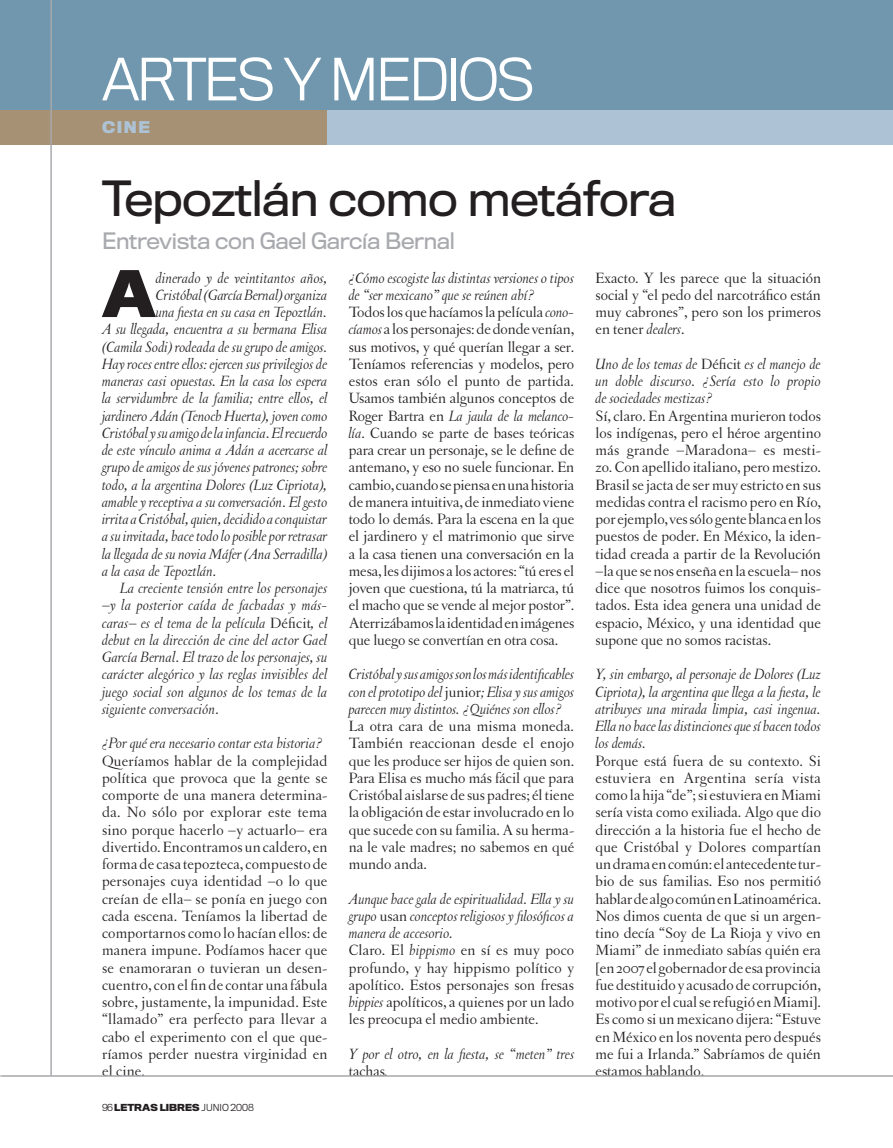
<style>
.page{position:relative;width:893px;height:1148px;background:#fff}
.page>*{position:absolute;margin:0;border:0;box-sizing:border-box;transform-origin:0 0}
.t1{font:700 59.4px "Titling Gothic FB Normal";color:#231f20}
.t2{font:300 54px "Titling Gothic FB Normal";letter-spacing:-.05em;color:#fff}
.t3{font:45px "Titling Gothic FB Normal";letter-spacing:-.015em;color:#231f20}
.t4{font:21px "Titling Gothic FB Normal";letter-spacing:-.015em;color:#a8a9ad}
.t5{font:15.75px/17.2px "Letras Oldstyle";letter-spacing:-.01em;color:#231f20;text-align:justify}
.t6{font:italic 15.75px/17.2px "Letras Oldstyle";color:#231f20;text-align:justify}
.t7{font:700 15px "Titling Gothic FB Normal";color:#adc3d5}
.t8{font:700 9px "Titling Gothic FB Normal";color:#231f20}
.s1{font-style:normal}
.s2{font-weight:300}
.s3{font-style:italic}
</style>
<div class="page">
<div style="left:0;top:0;width:893px;height:110px;background:#7097ae"></div>
<div style="left:0;top:110px;width:327px;height:35px;background:#a79174"></div>
<div style="left:327px;top:110px;width:566px;height:35px;background:#adc3d5"></div>
<hr style="left:0;top:1076px;width:893px;height:1px;background:#a8a9ad">
<hr style="left:51px;top:0;width:1px;height:1076px;background:#a8a9ad">
<h2 class="t2" style="left:102px;top:48px;width:435px">ARTES Y MEDIOS</h2>
<p class="t7" style="left:102px;top:118px;width:49px">CINE</p>
<h3 class="t3" style="left:102px;top:172px;width:576px">Tepoztlán como metáfora</h3>
<h3 class="t4" style="left:102px;top:228px;width:354px">Entrevista con Gael García Bernal</h3>
<h1 class="t1" style="left:102px;top:257px;width:56px">A</h1>
<p class="t6" style="left:156px;top:269px;width:173px">dinerado y de veintitantos años,</p>
<p class="t6" style="left:156px;top:286px;width:173px">Cristóbal (García Bernal) organiza</p>
<p class="t6" style="left:156px;top:303px;width:173px">una fiesta en su casa en Tepoztlán.</p>
<p class="t6" style="left:102px;top:321px;width:227px">A su llegada, encuentra a su hermana Elisa</p>
<p class="t6" style="left:102px;top:338px;width:227px">(Camila Sodi) rodeada de su grupo de amigos.</p>
<p class="t6" style="left:102px;top:355px;width:227px">Hay roces entre ellos: ejercen sus privilegios de</p>
<p class="t6" style="left:102px;top:372px;width:227px">maneras casi opuestas. En la casa los espera</p>
<p class="t6" style="left:102px;top:390px;width:227px">la servidumbre de la familia; entre ellos, el</p>
<p class="t6" style="left:102px;top:407px;width:227px">jardinero Adán (Tenoch Huerta), joven como</p>
<p class="t6" style="left:102px;top:424px;width:227px">Cristóbal y su amigo de la infancia. El recuerdo</p>
<p class="t6" style="left:102px;top:441px;width:227px">de este vínculo anima a Adán a acercarse al</p>
<p class="t6" style="left:102px;top:459px;width:227px">grupo de amigos de sus jóvenes patrones; sobre</p>
<p class="t6" style="left:102px;top:476px;width:227px">todo, a la argentina Dolores (Luz Cipriota),</p>
<p class="t6" style="left:102px;top:493px;width:227px">amable y receptiva a su conversación. El gesto</p>
<p class="t6" style="left:102px;top:510px;width:227px">irrita a Cristóbal, quien, decidido a conquistar</p>
<p class="t6" style="left:102px;top:528px;width:227px">a su invitada, hace todo lo posible por retrasar</p>
<p class="t6" style="left:102px;top:545px;width:227px">la llegada de su novia Máfer (Ana Serradilla)</p>
<p class="t6" style="left:102px;top:562px;width:117px">a la casa de Tepoztlán.</p>
<p class="t6" style="left:120px;top:579px;width:209px">La creciente tensión entre los personajes</p>
<p class="t6" style="left:102px;top:597px;width:226px">–y la posterior caída de fachadas y más-</p>
<p class="t6" style="left:102px;top:614px;width:227px">caras– es el tema de la película <span class="s1">Déficit</span>, el</p>
<p class="t6" style="left:102px;top:631px;width:227px">debut en la dirección de cine del actor Gael</p>
<p class="t6" style="left:102px;top:648px;width:227px">García Bernal. El trazo de los personajes, su</p>
<p class="t6" style="left:102px;top:666px;width:227px">carácter alegórico y las reglas invisibles del</p>
<p class="t6" style="left:102px;top:683px;width:227px">juego social son algunos de los temas de la</p>
<p class="t6" style="left:102px;top:700px;width:119px">siguiente conversación.</p>
<p class="t6" style="left:102px;top:735px;width:222px">¿Por qué era necesario contar esta historia?</p>
<p class="t5" style="left:102px;top:752px;width:227px">Queríamos hablar de la complejidad política que provoca que la gente se comporte de una manera determina&shy;da. No sólo por explorar este tema sino porque hacerlo –y actuarlo– era divertido. Encontramos un caldero, en forma de casa tepozteca, compuesto de personajes cuya identidad –o lo que creían de ella– se ponía en juego con cada escena. Teníamos la libertad de comportarnos como lo hacían ellos: de manera impune. Podíamos hacer que se enamoraran o tuvieran un desen&shy;cuentro, con el fin de contar una fábula sobre, justamente, la impunidad. Este “llamado” era perfecto para llevar a cabo el experimento con el que que&shy;ríamos perder nuestra virginidad en el cine.</p>
<p class="t8" style="left:102px;top:1101px;width:153px"><span class="s2">96</span> LETRAS LIBRES <span class="s2">JUNIO 2008</span></p>
<p class="t5" style="left:349px;top:269px;width:227px;text-align:left"><span class="s3">¿Cómo escogiste las distintas versiones o tipos de “ser mexicano” que se reúnen ahí?<br></span>Todos los que hacíamos la película <span class="s3">cono&shy;cíamos</span> a los personajes: de donde venían, sus motivos, y qué querían llegar a ser.<br>Teníamos referencias y modelos, pero estos eran sólo el punto de partida.<br>Usamos también algunos conceptos de Roger Bartra en <span class="s3">La jaula de la melanco&shy;lía</span>. Cuando se parte de bases teóricas para crear un personaje, se le define de antemano, y eso no suele funcionar. En cambio, cuando se piensa en una historia de manera intuitiva, de inmediato viene todo lo demás. Para la escena en la que el jardinero y el matrimonio que sirve a la casa tienen una conversación en la mesa, les dijimos a los actores: “tú eres el joven que cuestiona, tú la matriarca, tú el macho que se vende al mejor postor”.<br>Aterrizábamos la identidad en imágenes que luego se convertían en otra cosa.</p>
<p class="t6" style="left:349px;top:666px;width:227px">Cristóbal y sus amigos son los más identificables con el prototipo del <span class="s1">junior</span>; Elisa y sus amigos parecen muy distintos. ¿Quiénes son ellos?</p>
<p class="t5" style="left:349px;top:717px;width:227px">La otra cara de una misma moneda.<br>También reaccionan desde el enojo que les produce ser hijos de quien son.<br>Para Elisa es mucho más fácil que para Cristóbal aislarse de sus padres; él tiene la obligación de estar involucrado en lo que sucede con su familia. A su herma&shy;na le vale madres; no sabemos en qué mundo anda.</p>
<p class="t5" style="left:349px;top:890px;width:227px;text-align:left"><span class="s3">Aunque hace gala de espiritualidad. Ella y su grupo</span> usan <span class="s3">conceptos religiosos y filosóficos a manera de accesorio.<br></span>Claro. El <span class="s3">hippismo</span> en sí es muy poco profundo, y hay hippismo político y apolítico. Estos personajes son fresas <span class="s3">hippies</span> apolíticos, a quienes por un lado les preocupa el medio ambiente.</p>
<p class="t6" style="left:349px;top:1045px;width:227px">Y por el otro, en la fiesta, se “meten” tres <span class="s1">tachas</span>.</p>
<p class="t5" style="left:595px;top:269px;width:227px">Exacto. Y les parece que la situación social y “el pedo del narcotráfico están muy cabrones”, pero son los primeros en tener <span class="s3">dealers</span>.</p>
<p class="t6" style="left:595px;top:355px;width:227px">Uno de los temas de <span class="s1">Déficit</span> es el manejo de un doble discurso. ¿Sería esto lo propio de sociedades mestizas?</p>
<p class="t5" style="left:595px;top:407px;width:227px">Sí, claro. En Argentina murieron todos los indígenas, pero el héroe argentino más grande –Maradona– es mesti&shy;zo. Con apellido italiano, pero mestizo.<br>Brasil se jacta de ser muy estricto en sus medidas contra el racismo pero en Río, por ejemplo, ves sólo gente blanca en los puestos de poder. En México, la iden&shy;tidad creada a partir de la Revolución –la que se nos enseña en la escuela– nos dice que nosotros fuimos los conquis&shy;tados. Esta idea genera una unidad de espacio, México, y una identidad que supone que no somos racistas.</p>
<p class="t6" style="left:595px;top:666px;width:227px">Y, sin embargo, al personaje de Dolores (Luz Cipriota), la argentina que llega a la fiesta, le atribuyes una mirada limpia, casi ingenua.<br>Ella no hace las distinciones que sí hacen todos los demás.</p>
<p class="t5" style="left:595px;top:752px;width:227px">Porque está fuera de su contexto. Si estuviera en Argentina sería vista como la hija “de”; si estuviera en Miami sería vista como exiliada. Algo que dio dirección a la historia fue el hecho de que Cristóbal y Dolores compartían un drama en común: el antecedente tur&shy;bio de sus familias. Eso nos permitió hablar de algo común en Latinoamérica.<br>Nos dimos cuenta de que si un argen&shy;tino decía “Soy de La Rioja y vivo en Miami” de inmediato sabías quién era [en 2007 el gobernador de esa provincia fue destituido y acusado de corrupción, motivo por el cual se refugió en Miami].<br>Es como si un mexicano dijera: “Estuve en México en los noventa pero después me fui a Irlanda.” Sabríamos de quién estamos hablando.</p>
</div>
